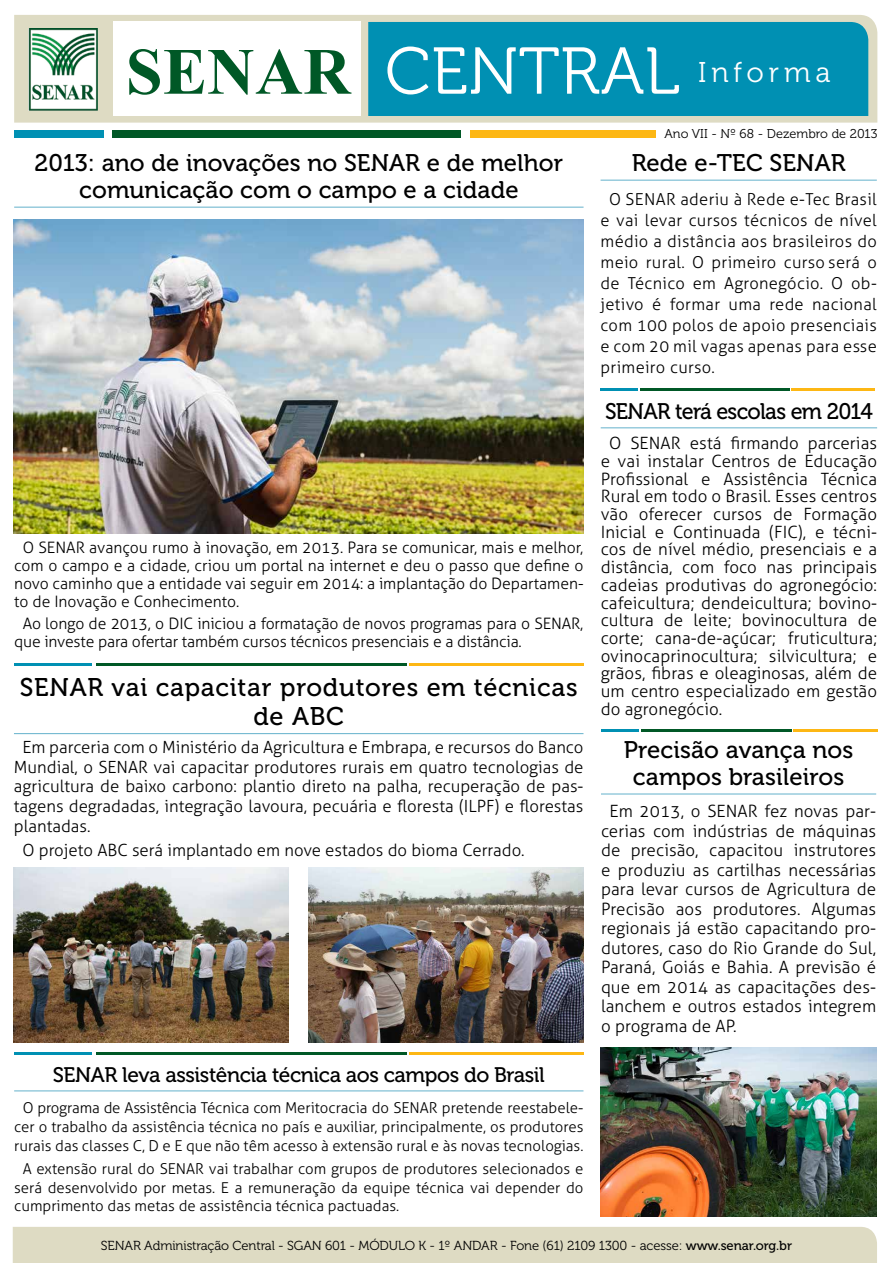
<style>
.page{position:relative;width:893px;height:1263px;background:#fff}
.page>*{position:absolute;margin:0;border:0;box-sizing:border-box;transform-origin:0 0}
.t1{font:66px "Museo 300";letter-spacing:.005em;color:#fff}
.t2{font:28.5px "Museo 300";letter-spacing:.17em;color:#fff}
.t3{font:25.5px/28.5px "Museo 500";letter-spacing:.03em;color:#000;text-align:center}
.t4{font:24px/27px "Museo 500";letter-spacing:.005em;color:#000;text-align:center}
.t5{font:22.5px "Museo 500";letter-spacing:-.03em;color:#000;scale:.96 1}
.t6{font:21px "Museo 500";letter-spacing:-.02em;color:#000}
.t7{font:300 16.95px/17.7px "Aller";letter-spacing:.005em;color:#000;text-align:justify}
.t8{font:300 16.8px/19.8px "Aller";color:#000;text-align:justify}
.t9{font:300 16.5px/21px "Aller";letter-spacing:.02em;color:#000;text-align:justify}
.t10{font:300 15.75px/18px "Aller";letter-spacing:-.01em;color:#000;text-align:justify}
.t11{font:300 15px/18.8px "Aller";color:#000;text-align:center}
.t12{font:13.05px "Museo 300";letter-spacing:-.005em;color:#000}
.t13{font:12.75px "Museo 300";letter-spacing:.005em;color:#000}
.s1{font-family:"Times New Roman";font-weight:700;color:#005826}
.s2{font-family:"Museo 500"}
</style>
<div class="page">
<svg style="left:14px;top:15px;width:863px;height:108px;background:#dddbc4"></svg>
<div style="left:113px;top:22px;width:248px;height:94px;background:#fff"></div>
<div style="left:368px;top:22px;width:500px;height:94px;background:#0090b3"></div>
<div style="left:13px;top:1227px;width:864px;height:36px;background:#dedbc3"></div>
<img style="left:29px;top:29px;width:69px;height:81px">
<div style="left:14px;top:130px;width:90px;height:8px;background:#0090b3"></div>
<div style="left:113px;top:130px;width:348px;height:8px;background:#005826"></div>
<div style="left:470px;top:130px;width:186px;height:8px;background:#fdb714"></div>
<hr style="left:14px;top:207px;width:570px;height:1px;background:#75bad1">
<img style="left:601px;top:1047px;width:275px;height:169px">
<img style="left:14px;top:219px;width:570px;height:315px">
<hr style="left:14px;top:733px;width:569px;height:1px;background:#75bad1">
<img style="left:13px;top:867px;width:276px;height:176px">
<img style="left:308px;top:867px;width:276px;height:176px">
<hr style="left:601px;top:180px;width:276px;height:1px;background:#75bad1">
<hr style="left:601px;top:729px;width:38px;height:3px;background:#0090b3">
<hr style="left:641px;top:729px;width:150px;height:3px;background:#005826">
<hr style="left:793px;top:729px;width:84px;height:3px;background:#fdb714">
<hr style="left:601px;top:388px;width:37px;height:3px;background:#0090b3">
<hr style="left:640px;top:388px;width:149px;height:3px;background:#005826">
<hr style="left:791px;top:388px;width:84px;height:3px;background:#fdb714">
<hr style="left:601px;top:793px;width:275px;height:1px;background:#75bad1">
<hr style="left:601px;top:427px;width:276px;height:1px;background:#75bad1">
<hr style="left:14px;top:1090px;width:569px;height:1px;background:#75bad1">
<hr style="left:14px;top:662px;width:78px;height:3px;background:#0090b3">
<hr style="left:96px;top:662px;width:310px;height:3px;background:#005826">
<hr style="left:409px;top:662px;width:175px;height:3px;background:#fdb714">
<hr style="left:14px;top:1052px;width:78px;height:3px;background:#0090b3">
<hr style="left:96px;top:1052px;width:310px;height:3px;background:#005826">
<hr style="left:409px;top:1052px;width:175px;height:3px;background:#fdb714">
<h1 class="t1" style="left:126px;top:35px;width:555px"><span class="s1">SENAR</span> CENTRAL</h1>
<h2 class="t2" style="left:698px;top:57px;width:134px">Informa</h2>
<h3 class="t4" style="left:35px;top:150px;width:530px">2013: ano de inovações no SENAR e de melhor comunicação com o campo e a cidade</h3>
<p class="t10" style="left:14px;top:538px;width:571px;text-indent:9px">O SENAR avançou rumo à inovação, em 2013. Para se comunicar, mais e melhor, com o campo e a cidade, criou um portal na internet e deu o passo que define o novo caminho que a entidade vai seguir em 2014: a implantação do Departamen&shy;to de Inovação e Conhecimento.</p>
<p class="t10" style="left:14px;top:615px;width:571px;text-indent:9px">Ao longo de 2013, o DIC iniciou a formatação de novos programas para o SENAR, que investe para ofertar também cursos técnicos presenciais e a distância.</p>
<h3 class="t3" style="left:20px;top:673px;width:559px">SENAR vai capacitar produtores em técnicas de ABC</h3>
<p class="t8" style="left:14px;top:737px;width:571px;text-indent:9px">Em parceria com o Ministério da Agricultura e Embrapa, e recursos do Banco Mundial, o SENAR vai capacitar produtores rurais em quatro tecnologias de agricultura de baixo carbono: plantio direto na palha, recuperação de pas&shy;tagens degradadas, integração lavoura, pecuária e floresta (ILPF) e florestas plantadas.</p>
<p class="t8" style="left:22px;top:840px;width:504px">O projeto ABC será implantado em nove estados do bioma Cerrado.</p>
<p class="t6" style="left:53px;top:1063px;width:493px">SENAR leva assistência técnica aos campos do Brasil</p>
<p class="t11" style="left:14px;top:1099px;width:571px">O programa de Assistência Técnica com Meritocracia do SENAR pretende reestabele&shy;cer o trabalho da assistência técnica no país e auxiliar, principalmente, os produtores rurais das classes C, D e E que não têm acesso à extensão rural e às novas tecnologias.</p>
<p class="t11" style="left:14px;top:1159px;width:571px;text-align:justify;text-indent:9px">A extensão rural do SENAR vai trabalhar com grupos de produtores selecionados e será desenvolvido por metas. E a remuneração da equipe técnica vai depender do cumprimento das metas de assistência técnica pactuadas.</p>
<p class="t13" style="left:664px;top:127px;width:214px">Ano VII - Nº 68 - Dezembro de 2013</p>
<h3 class="t4" style="left:632px;top:150px;width:215px">Rede e-TEC SENAR</h3>
<p class="t9" style="left:601px;top:189px;width:278px;text-indent:8px">O SENAR aderiu à Rede e-Tec Brasil e vai levar cursos técnicos de nível médio a distância aos brasileiros do meio rural. O primeiro curso será o de Técnico em Agronegócio. O ob&shy;jetivo é formar uma rede nacional com 100 polos de apoio presenciais e com 20 mil vagas apenas para esse primeiro curso.</p>
<h3 class="t5" style="left:605px;top:399px;width:280px">SENAR terá escolas em 2014</h3>
<p class="t7" style="left:601px;top:434px;width:278px;text-indent:9px">O SENAR está firmando parcerias e vai instalar Centros de Educação Profissional e Assistência Técnica Rural em todo o Brasil. Esses centros vão oferecer cursos de Formação Inicial e Continuada (FIC), e técni&shy;cos de nível médio, presenciais e a distância, com foco nas principais cadeias produtivas do agronegócio: cafeicultura; dendeicultura; bovino&shy;cultura de leite; bovinocultura de corte; cana-de-açúcar; fruticultura; ovinocaprinocultura; silvicultura; e grãos, fibras e oleaginosas, além de um centro especializado em gestão do agronegócio.</p>
<h3 class="t4" style="left:624px;top:736px;width:231px">Precisão avança nos campos brasileiros</h3>
<p class="t7" style="left:601px;top:801px;width:277px;line-height:19.5px;text-indent:9px">Em 2013, o SENAR fez novas par&shy;cerias com indústrias de máquinas de precisão, capacitou instrutores e produziu as cartilhas necessárias para levar cursos de Agricultura de Precisão aos produtores. Algumas regionais já estão capacitando pro&shy;dutores, caso do Rio Grande do Sul, Paraná, Goiás e Bahia. A previsão é que em 2014 as capacitações des&shy;lanchem e outros estados integrem o programa de AP.</p>
<p class="t12" style="left:101px;top:1239px;width:693px">SENAR Administração Central - SGAN 601 - MÓDULO K - 1º ANDAR - Fone (61) 2109 1300 - acesse: <span class="s2">www.senar.org.br</span></p>
</div>
